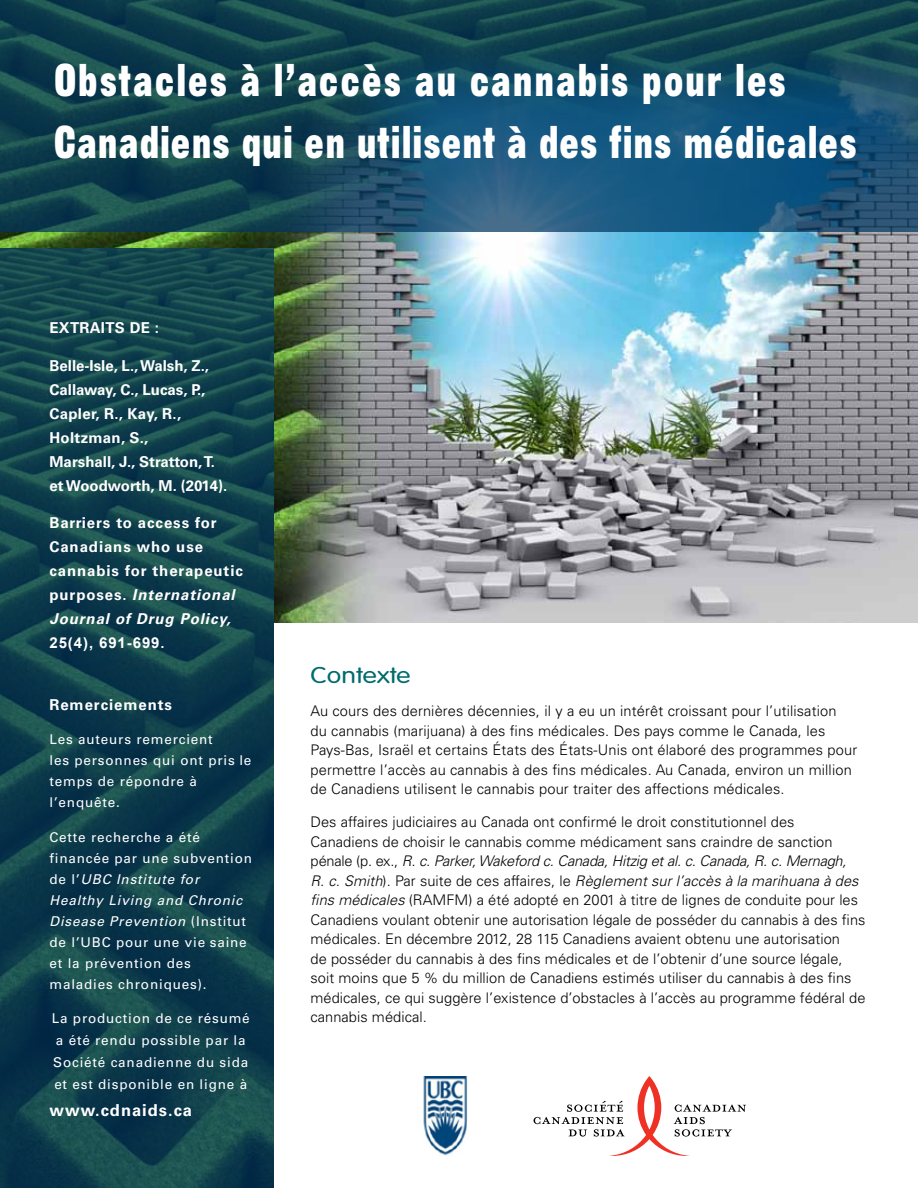
<style>
.page{position:relative;width:918px;height:1188px;background:#fff}
.page>*{position:absolute;margin:0;border:0;box-sizing:border-box;transform-origin:0 0}
.t1{font:44.7px/62.2px "Gothic Thirteen";letter-spacing:.02em;color:#fff}
.t2{font:22.5px "Vogel Wide Normal";letter-spacing:.01em;color:#006b6e}
.t3{font:700 16.5px "Univers";letter-spacing:.06em;color:#fff}
.t4{font:700 15px/24px "Univers";color:#fff}
.t5{font:700 15px/24px "Univers";letter-spacing:.06em;color:#fff}
.t6{font:700 15px "Arial";letter-spacing:.06em;color:#fff}
.t7{font:700 15px "Univers";letter-spacing:.02em;color:#fff}
.t8{font:300 14.7px/19.5px "Univers";letter-spacing:.005em;color:#000}
.t9{font:13.5px/21px "Univers";letter-spacing:.06em;color:#fff}
.s1{font-style:italic}
.s2{font-family:"Univers"}
</style>
<div class="page">
<img style="left:0;top:232px;width:918px;height:391px">
<svg style="left:0;top:0;width:918px;height:232px;background:#144960"></svg>
<svg style="left:0;top:248px;width:274px;height:940px;background:#103f4b"></svg>
<img style="left:423px;top:1076px;width:45px;height:80px">
<svg style="left:534px;top:1076px;width:212px;height:80px"></svg>
<h1 class="t1" style="left:54px;top:48px;width:804px">Obstacles à l’accès au cannabis pour les<br>Canadiens qui en utilisent à des fins médicales</h1>
<p class="t7" style="left:50px;top:319px;width:111px">Extraits dE :</p>
<p class="t4" style="left:49px;top:353px;width:179px">Belle-isle, L., Walsh, Z.,<br>Callaway, C., Lucas, P.,<br>Capler, r., Kay, r.,<br>Holtzman, s.,<br>Marshall, J., stratton, t. et Woodworth, M. (2014).</p>
<p class="t5" style="left:50px;top:511px;width:195px">Barriers to access for<br>Canadians who use cannabis for therapeutic purposes. <span class="s1">International<br>Journal of Drug Policy,</span></p>
<p class="t6" style="left:49px;top:632px;width:117px">25(4), 691-699<span class="s2">.</span></p>
<p class="t5" style="left:49px;top:692px;width:124px">remerciements</p>
<p class="t9" style="left:50px;top:729px;width:203px">Les auteurs remercient<br>les personnes qui ont pris le temps de répondre à l’enquête.</p>
<p class="t9" style="left:50px;top:826px;width:204px">Cette recherche a été financée par une subvention de l’<span class="s1">UBC Institute for<br>Healthy Living and Chronic<br>Disease Prevention</span> (Institut de l’UBC pour une vie saine et la prévention des maladies chroniques).</p>
<p class="t9" style="left:52px;top:1007px;width:200px;line-height:22px">La production de ce résumé a été rendu possible par la<br>Société canadienne du sida et est disponible en ligne à</p>
<p class="t3" style="left:50px;top:1101px;width:144px">www.cdnaids.ca</p>
<h2 class="t2" style="left:310px;top:663px;width:102px">Contexte</h2>
<p class="t8" style="left:310px;top:701px;width:548px">Au cours des dernières décennies, il y a eu un intérêt croissant pour l’utilisation<br>du cannabis (marijuana) à des fins médicales. Des pays comme le Canada, les Pays-Bas, Israël et certains États des États-Unis ont élaboré des programmes pour permettre l’accès au cannabis à des fins médicales. Au Canada, environ un million de Canadiens utilisent le cannabis pour traiter des affections médicales.</p>
<p class="t8" style="left:310px;top:812px;width:557px">Des affaires judiciaires au Canada ont confirmé le droit constitutionnel des Canadiens de choisir le cannabis comme médicament sans craindre de sanction pénale (p. ex., <span class="s1">R. c. Parker, Wakeford c. Canada, Hitzig et al. c. Canada, R. c. Mernagh,<br>R. c. Smith</span>). Par suite de ces affaires, le <span class="s1">Règlement sur l’accès à la marihuana à des fins médicales</span> (RAMFM) a été adopté en 2001 à titre de lignes de conduite pour les Canadiens voulant obtenir une autorisation légale de posséder du cannabis à des fins médicales. En décembre 2012, 28 115 Canadiens avaient obtenu une autorisation<br>de posséder du cannabis à des fins médicales et de l’obtenir d’une source légale, soit moins que 5 % du million de Canadiens estimés utiliser du cannabis à des fins médicales, ce qui suggère l’existence d’obstacles à l’accès au programme fédéral de cannabis médical.</p>
</div>
